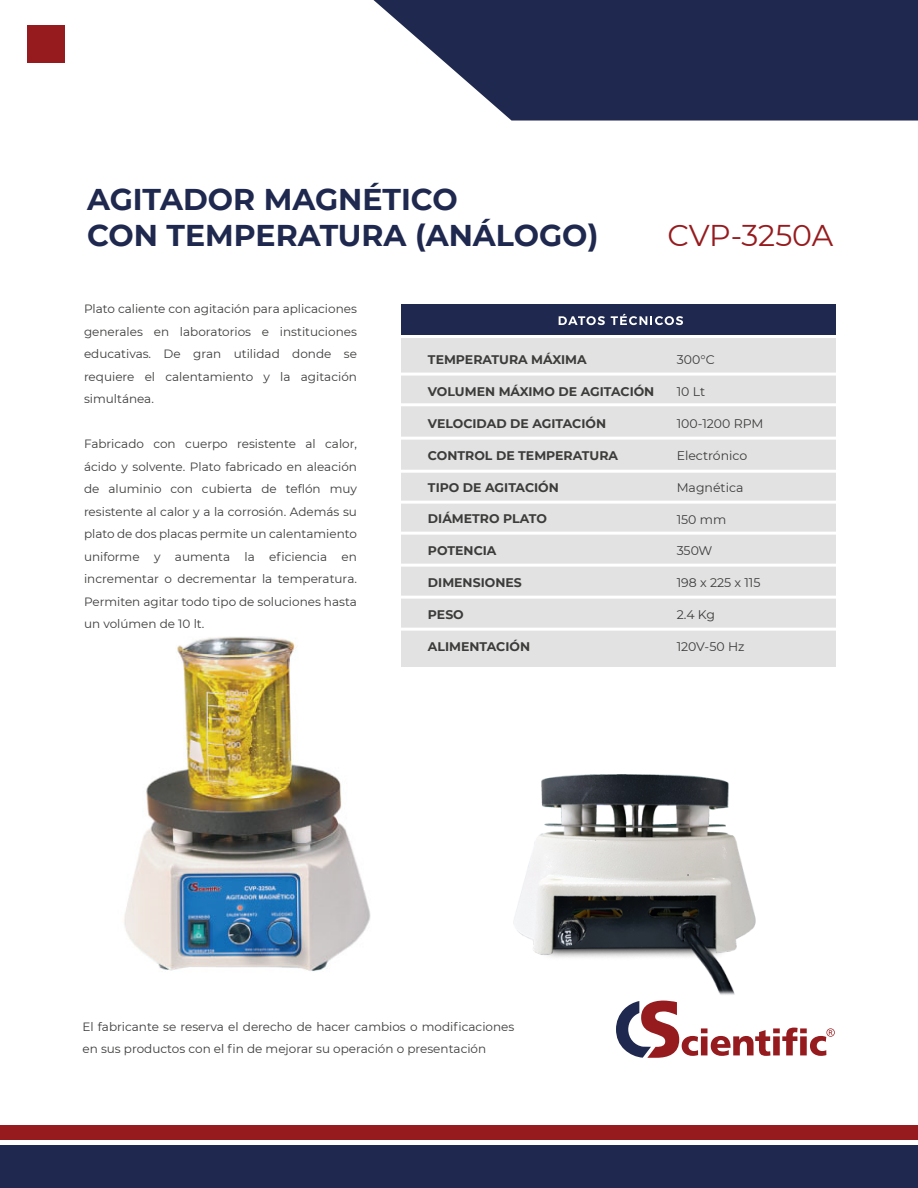
<style>
.page{position:relative;width:918px;height:1188px;background:#fff}
.page>*{position:absolute;margin:0;border:0;box-sizing:border-box;transform-origin:0 0}
.t1{font:700 30px/36px "Montserrat";color:#1f284e}
.t2{font:30px "Montserrat";letter-spacing:-.005em;color:#961b1e}
.t3{font:700 12.45px "Montserrat";color:#3c3c3b}
.t4{font:12.45px "Montserrat";color:#3c3c3b}
.t5{font:12px/22.5px "Montserrat";color:#3c3c3b;text-align:justify}
</style>
<div class="page">
<img style="left:124px;top:612px;width:278px;height:360px">
<div style="left:27px;top:26px;width:37px;height:37px;background:#961b1e"></div>
<div style="left:0;top:1145px;width:918px;height:43px;background:#1f284e"></div>
<svg style="left:374px;top:0;width:544px;height:121px;background:#3f4667"></svg>
<div style="left:0;top:1126px;width:918px;height:14px;background:#961b1e"></div>
<div style="left:402px;top:338px;width:434px;height:329px;background:#e2e2e2"></div>
<div style="left:402px;top:304px;width:434px;height:31px;background:#1f284e"></div>
<hr style="left:399px;top:403px;width:441px;height:3px;background:#fff">
<hr style="left:399px;top:373px;width:441px;height:3px;background:#fff">
<hr style="left:399px;top:437px;width:441px;height:3px;background:#fff">
<hr style="left:399px;top:470px;width:441px;height:3px;background:#fff">
<hr style="left:399px;top:628px;width:441px;height:3px;background:#fff">
<hr style="left:399px;top:596px;width:441px;height:3px;background:#fff">
<hr style="left:399px;top:564px;width:441px;height:3px;background:#fff">
<hr style="left:399px;top:532px;width:441px;height:3px;background:#fff">
<hr style="left:399px;top:501px;width:441px;height:3px;background:#fff">
<svg style="left:559px;top:316px;width:46px;height:9px"></svg>
<svg style="left:611px;top:314px;width:72px;height:11px"></svg>
<img style="left:393px;top:629px;width:443px;height:429px">
<h1 class="t1" style="left:87px;top:180px;width:513px">AGITADOR MAGNÉTICO<br>CON TEMPERATURA (ANÁLOGO)</h1>
<h1 class="t2" style="left:667px;top:214px;width:168px">CVP-3250A</h1>
<p class="t5" style="left:84px;top:297px;width:275px">Plato caliente con agitación para aplicaciones generales en laboratorios e instituciones educativas. De gran utilidad donde se requiere el calentamiento y la agitación simultánea.</p>
<p class="t5" style="left:84px;top:432px;width:275px">Fabricado con cuerpo resistente al calor, ácido y solvente. Plato fabricado en aleación de aluminio con cubierta de teflón muy resistente al calor y a la corrosión. Además su plato de dos placas permite un calentamiento uniforme y aumenta la eficiencia en incrementar o decrementar la temperatura.<br>Permiten agitar todo tipo de soluciones hasta un volúmen de 10 lt.</p>
<p class="t3" style="left:428px;top:351px;width:160px">TEMPERATURA MÁXIMA</p>
<p class="t3" style="left:428px;top:382px;width:228px">VOLUMEN MÁXIMO DE AGITACIÓN</p>
<p class="t3" style="left:428px;top:414px;width:180px">VELOCIDAD DE AGITACIÓN</p>
<p class="t3" style="left:428px;top:446px;width:192px">CONTROL DE TEMPERATURA</p>
<p class="t3" style="left:428px;top:478px;width:132px">TIPO DE AGITACIÓN</p>
<p class="t3" style="left:428px;top:510px;width:121px">DIÁMETRO PLATO</p>
<p class="t3" style="left:428px;top:542px;width:70px">POTENCIA</p>
<p class="t3" style="left:428px;top:574px;width:95px">DIMENSIONES</p>
<p class="t3" style="left:428px;top:606px;width:37px">PESO</p>
<p class="t3" style="left:428px;top:638px;width:104px">ALIMENTACIÓN</p>
<p class="t4" style="left:677px;top:351px;width:39px">300°C</p>
<p class="t4" style="left:677px;top:383px;width:30px">10 Lt</p>
<p class="t4" style="left:677px;top:415px;width:88px">100-1200 RPM</p>
<p class="t4" style="left:677px;top:447px;width:72px">Electrónico</p>
<p class="t4" style="left:677px;top:479px;width:68px">Magnética</p>
<p class="t4" style="left:677px;top:511px;width:51px">150 mm</p>
<p class="t4" style="left:677px;top:542px;width:37px">350W</p>
<p class="t4" style="left:677px;top:574px;width:85px">198 x 225 x 115</p>
<p class="t4" style="left:677px;top:606px;width:40px">2.4 Kg</p>
<p class="t4" style="left:677px;top:638px;width:69px">120V-50 Hz</p>
<p class="t5" style="left:82px;top:1015px;width:433px">El fabricante se reserva el derecho de hacer cambios o modificaciones en sus productos con el fin de mejorar su operación o presentación</p>
</div>
